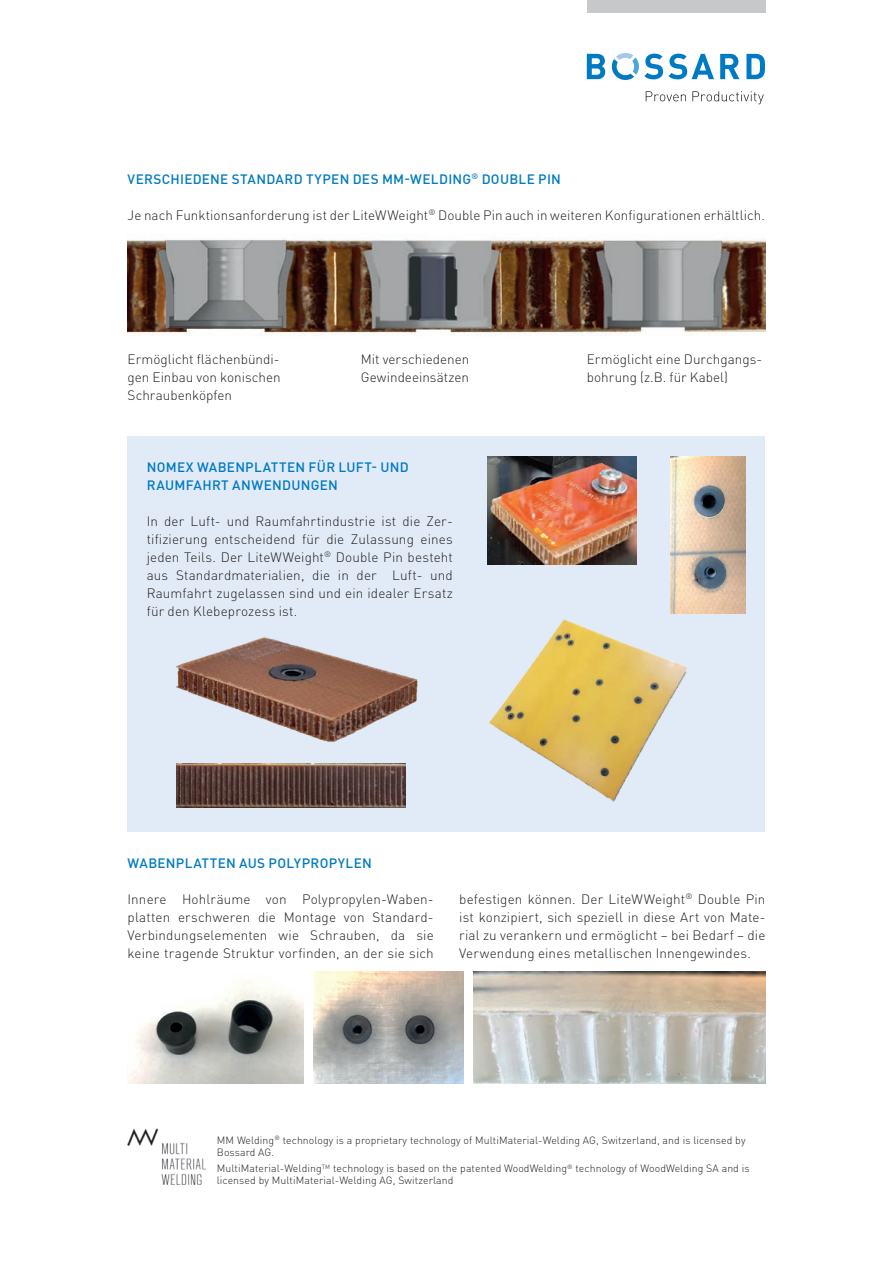
<style>
.page{position:relative;width:893px;height:1263px;background:#fff}
.page>*{position:absolute;margin:0;border:0;box-sizing:border-box;transform-origin:0 0}
.t1{font:300 13.5px/18px "DINOT";letter-spacing:.005em;color:#231f20;text-align:justify}
.t2{font:500 13.5px/18px "DINOT";letter-spacing:.02em;color:#007ac2}
.t3{font:300 10.5px/12px "DINOT";letter-spacing:.01em;color:#231f20}
</style>
<div class="page">
<svg style="left:646px;top:91px;width:40px;height:10px"></svg>
<svg style="left:692px;top:91px;width:72px;height:13px"></svg>
<svg style="left:587px;top:54px;width:18px;height:25px"></svg>
<svg style="left:720px;top:54px;width:19px;height:25px"></svg>
<svg style="left:746px;top:54px;width:19px;height:25px"></svg>
<svg style="left:612px;top:53px;width:102px;height:27px"></svg>
<div style="left:587px;top:0;width:178px;height:13px;background:#c7c8ca"></div>
<div style="left:128px;top:437px;width:637px;height:395px;background:#e1ebf7"></div>
<img style="left:127px;top:1129px;width:79px;height:55px">
<img style="left:128px;top:238px;width:637px;height:98px">
<img style="left:671px;top:457px;width:74px;height:156px">
<img style="left:489px;top:603px;width:208px;height:199px">
<img style="left:176px;top:637px;width:242px;height:105px">
<img style="left:487px;top:457px;width:149px;height:108px">
<img style="left:176px;top:763px;width:230px;height:44px">
<img style="left:473px;top:972px;width:292px;height:111px">
<img style="left:128px;top:982px;width:175px;height:101px">
<img style="left:313px;top:972px;width:150px;height:112px">
<p class="t2" style="left:128px;top:169px;width:435px">VERSCHIEDENE STANDARD TYPEN DES MM-WELDING<sup>®</sup> DOUBLE PIN</p>
<p class="t1" style="left:128px;top:205px;width:639px">Je nach Funktionsanforderung ist der LiteWWeight<sup>®</sup> Double Pin auch in weiteren Konfigurationen erhältlich.</p>
<p class="t1" style="left:128px;top:349px;width:155px">Ermöglicht flächenbündi&shy;gen Einbau von konischen Schraubenköpfen</p>
<p class="t1" style="left:361px;top:349px;width:110px">Mit verschiedenen<br>Gewindeeinsätzen</p>
<p class="t1" style="left:587px;top:349px;width:177px">Ermöglicht eine Durchgangs&shy;bohrung (z.B. für Kabel)</p>
<p class="t2" style="left:147px;top:457px;width:263px">NOMEX WABENPLATTEN FÜR LUFT- UND<br>RAUMFAHRT ANWENDUNGEN</p>
<p class="t1" style="left:147px;top:511px;width:308px">In der Luft- und Raumfahrtindustrie ist die Zer&shy;tifizierung entscheidend für die Zulassung eines jeden Teils. Der LiteWWeight<sup>®</sup> Double Pin besteht aus Standardmaterialien, die in der Luft- und Raumfahrt zugelassen sind und ein idealer Ersatz für den Klebeprozess ist.</p>
<p class="t2" style="left:128px;top:853px;width:246px">WABENPLATTEN AUS POLYPROPYLEN</p>
<p class="t1" style="left:128px;top:889px;width:308px">Innere Hohlräume von Polypropylen-Waben&shy;platten erschweren die Montage von Standard-Verbindungselementen wie Schrauben, da sie keine tragende Struktur vorfinden, an der sie sich</p>
<p class="t1" style="left:459px;top:889px;width:308px">befestigen können. Der LiteWWeight<sup>®</sup> Double Pin ist konzipiert, sich speziell in diese Art von Mate&shy;rial zu verankern und ermöglicht – bei Bedarf – die Verwendung eines metallischen Innengewindes.</p>
<p class="t3" style="left:217px;top:1134px;width:530px">MM Welding<sup>®</sup> technology is a proprietary technology of MultiMaterial-Welding AG, Switzerland, and is licensed by<br>Bossard AG.</p>
<p class="t3" style="left:217px;top:1162px;width:534px">MultiMaterial-Welding<sup>TM</sup> technology is based on the patented WoodWelding<sup>®</sup> technology of WoodWelding SA and is licensed by MultiMaterial-Welding AG, Switzerland</p>
</div>
